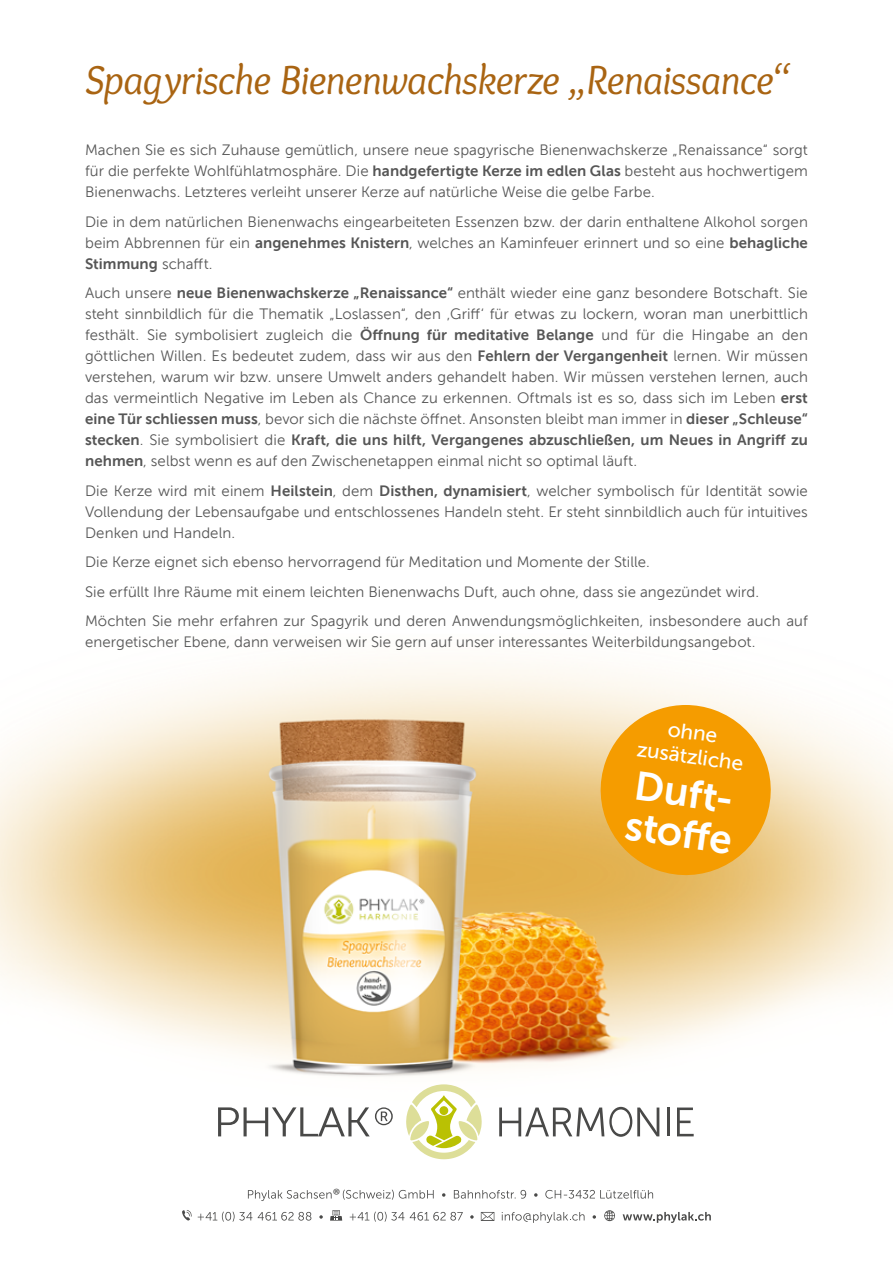
<style>
.page{position:relative;width:893px;height:1263px;background:#fff}
.page>*{position:absolute;margin:0;border:0;box-sizing:border-box;transform-origin:0 0}
.t1{font:italic 42px "Overlock";letter-spacing:-.01em;color:#a96412}
.t2{font:40.5px/40.5px "Museo Sans 700";color:#fff}
.t3{font:21px/24px "Museo Sans 500";color:#fff;text-align:center}
.t4{font:18px "Myriad Pro";color:#494948}
.t5{font:15px/21px "Museo Sans 300";letter-spacing:.005em;color:#565656}
.t6{font:15px "Museo Sans 700";letter-spacing:.005em;color:#565656}
.s1{font-family:"Museo Sans 700"}
.s2{font-family:"Museo Sans 300"}
</style>
<div class="page">
<img style="left:0;top:663px;width:893px;height:559px">
<svg style="left:182px;top:1210px;width:10px;height:10px"></svg>
<svg style="left:198px;top:1212px;width:54px;height:9px"></svg>
<svg style="left:258px;top:1212px;width:53px;height:8px"></svg>
<svg style="left:319px;top:1215px;width:4px;height:4px"></svg>
<svg style="left:330px;top:1210px;width:12px;height:10px"></svg>
<svg style="left:350px;top:1212px;width:54px;height:9px"></svg>
<svg style="left:410px;top:1212px;width:53px;height:8px"></svg>
<svg style="left:470px;top:1215px;width:4px;height:4px"></svg>
<svg style="left:481px;top:1212px;width:13px;height:9px"></svg>
<svg style="left:502px;top:1212px;width:82px;height:11px"></svg>
<svg style="left:593px;top:1215px;width:3px;height:4px"></svg>
<svg style="left:604px;top:1210px;width:11px;height:11px"></svg>
<svg style="left:623px;top:1212px;width:88px;height:11px"></svg>
<svg style="left:343px;top:1190px;width:310px;height:9px"></svg>
<svg style="left:248px;top:1190px;width:84px;height:11px"></svg>
<svg style="left:218px;top:1107px;width:175px;height:29px"></svg>
<hr style="left:667px;top:1107px;width:3px;height:29px;background:#494948">
<svg style="left:677px;top:1107px;width:17px;height:29px"></svg>
<svg style="left:499px;top:1107px;width:160px;height:30px"></svg>
<svg style="left:406px;top:1084px;width:76px;height:75px"></svg>
<svg style="left:590px;top:705px;width:192px;height:181px"></svg>
<h1 class="t1" style="left:85px;top:57px;width:706px">Spagyrische Bienenwachskerze „Renaissance“</h1>
<p class="t5" style="left:85px;top:140px;width:724px;text-align:justify">Machen Sie es sich Zuhause gemütlich, unsere neue spagyrische Bienenwachskerze „Renaissance“ sorgt für die perfekte Wohlfühlatmosphäre. Die <span class="s1">handgefertigte Kerze im edlen Glas</span> besteht aus hochwertigem Bienenwachs. Letzteres verleiht unserer Kerze auf natürliche Weise die gelbe Farbe.</p>
<p class="t5" style="left:85px;top:211px;width:724px">Die in dem natürlichen Bienenwachs eingearbeiteten Essenzen bzw. der darin enthaltene Alkohol sorgen beim Abbrennen für ein <span class="s1">angenehmes Knistern</span>, welches an Kaminfeuer erinnert und so eine <span class="s1">behagliche</span></p>
<p class="t6" style="left:85px;top:255px;width:129px">Stimmung <span class="s2">schafft.</span></p>
<p class="t5" style="left:85px;top:283px;width:724px;text-align:justify">Auch unsere <span class="s1">neue Bienenwachskerze „Renaissance“</span> enthält wieder eine ganz besondere Botschaft. Sie steht sinnbildlich für die Thematik „Loslassen“, den ‚Griff‘ für etwas zu lockern, woran man unerbittlich festhält. Sie symbolisiert zugleich die <span class="s1">Öffnung für meditative Belange</span> und für die Hingabe an den göttlichen Willen. Es bedeutet zudem, dass wir aus den <span class="s1">Fehlern der Vergangenheit</span> lernen. Wir müssen verstehen, warum wir bzw. unsere Umwelt anders gehandelt haben. Wir müssen verstehen lernen, auch das vermeintlich Negative im Leben als Chance zu erkennen. Oftmals ist es so, dass sich im Leben <span class="s1">erst eine Tür schliessen muss</span>, bevor sich die nächste öffnet. Ansonsten bleibt man immer in <span class="s1">dieser „Schleuse“</span></p>
<p class="t6" style="left:85px;top:432px;width:724px">stecken<span class="s2">. Sie symbolisiert die</span> Kraft, die uns hilft, Vergangenes abzuschließen, um Neues in Angriff zu</p>
<p class="t5" style="left:85px;top:446px;width:724px;line-height:29.5px"><span class="s1">nehmen</span>, selbst wenn es auf den Zwischenetappen einmal nicht so optimal läuft.<br>Die Kerze wird mit einem <span class="s1">Heilstein</span>, dem <span class="s1">Disthen, dynamisiert</span>, welcher symbolisch für Identität sowie</p>
<p class="t5" style="left:85px;top:501px;width:724px">Vollendung der Lebensaufgabe und entschlossenes Handeln steht. Er steht sinnbildlich auch für intuitives<br>Denken und Handeln.</p>
<p class="t5" style="left:85px;top:547px;width:724px;line-height:29.5px">Die Kerze eignet sich ebenso hervorragend für Meditation und Momente der Stille.<br>Sie erfüllt Ihre Räume mit einem leichten Bienenwachs Duft, auch ohne, dass sie angezündet wird.<br>Möchten Sie mehr erfahren zur Spagyrik und deren Anwendungsmöglichkeiten, insbesondere auch auf</p>
<p class="t5" style="left:85px;top:632px;width:672px">energetischer Ebene, dann verweisen wir Sie gern auf unser interessantes Weiterbildungsangebot.</p>
<p class="t4" style="left:333px;top:1183px;width:9px">®</p>
<h3 class="t3" style="left:642px;top:713px;width:109px;rotate:8deg">ohne zusätzliche</h3>
<h2 class="t2" style="left:634px;top:765px;width:109px;rotate:8deg">Duft&shy;stoff e</h2>
</div>
